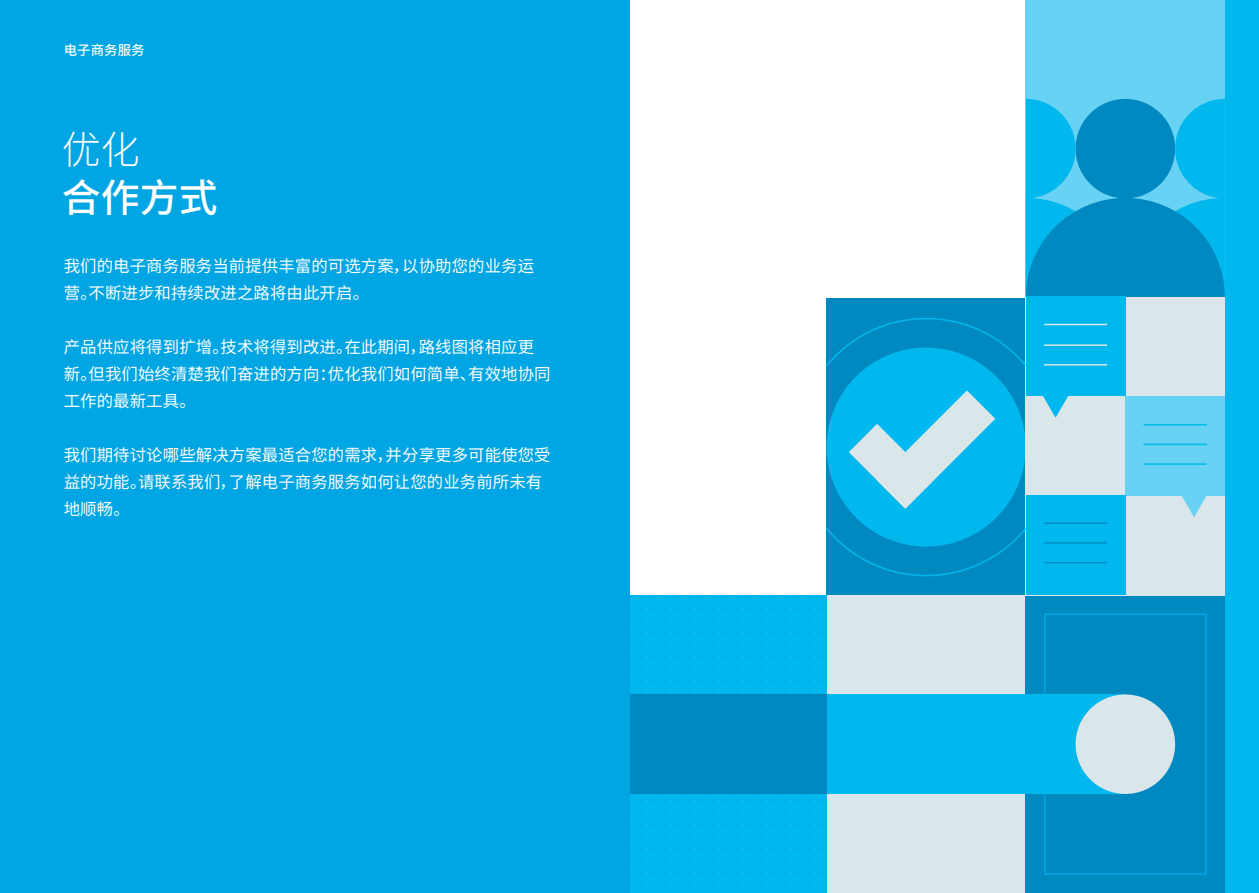
<style>
.page{position:relative;width:1259px;height:893px;background:#fff}
.page>*{position:absolute;margin:0;border:0;box-sizing:border-box;transform-origin:0 0}
.t1{font:500 39px "Noto Sans CJ Ksc";color:#fff}
.t2{font:300 39px "Noto Sans CJ Ksc";color:#fff}
.t3{font:16.5px/27px "Noto Sans CJ Ksc";color:#fff}
.t4{font:500 13.5px "Noto Sans CJ Ksc";color:#fff}
</style>
<div class="page">
<div style="left:1216px;top:0;width:43px;height:893px;background:#00b8ee"></div>
<div style="left:826px;top:298px;width:199px;height:298px;background:#0089c1"></div>
<div style="left:826px;top:348px;width:199px;height:199px;background:#00b8ee;border-radius:50%"></div>
<svg style="left:848px;top:390px;width:147px;height:119px"></svg>
<div style="left:826px;top:595px;width:199px;height:298px;background:#dae6e9"></div>
<div style="left:1025px;top:595px;width:200px;height:298px;background:#0089c1"></div>
<div style="left:1044px;top:613px;width:162px;height:262px;border:1px solid #00a6e6"></div>
<div style="left:629px;top:596px;width:197px;height:297px;background:#00b8ee"></div>
<div style="left:1025px;top:0;width:200px;height:297px;background:#67d2f3"></div>
<div style="left:826px;top:694px;width:299px;height:100px;background:#00b8ee"></div>
<div style="left:629px;top:694px;width:198px;height:100px;background:#0089c1"></div>
<div style="left:1075px;top:694px;width:100px;height:100px;background:#dae6e9;border-radius:50%"></div>
<svg style="left:1025px;top:99px;width:199px;height:198px;background:#0d9fd4"></svg>
<div style="left:1026px;top:297px;width:198px;height:298px;background:#dae6e9"></div>
<div style="left:1026px;top:296px;width:99px;height:100px;background:#00b8ee"></div>
<svg style="left:1043px;top:396px;width:25px;height:22px"></svg>
<svg style="left:1181px;top:495px;width:25px;height:22px"></svg>
<div style="left:1125px;top:396px;width:99px;height:99px;background:#67d2f3"></div>
<div style="left:1026px;top:495px;width:99px;height:100px;background:#00b8ee"></div>
<hr style="left:1044px;top:324px;width:63px;height:1px;background:#dae6e9">
<hr style="left:1044px;top:344px;width:63px;height:2px;background:#dae6e9">
<hr style="left:1044px;top:364px;width:63px;height:2px;background:#dae6e9">
<hr style="left:1044px;top:522px;width:63px;height:2px;background:#008dc4">
<hr style="left:1044px;top:542px;width:63px;height:2px;background:#008dc4">
<hr style="left:1044px;top:562px;width:63px;height:1px;background:#008dc4">
<hr style="left:1143px;top:424px;width:63px;height:1px;background:#00baf0">
<hr style="left:1143px;top:444px;width:63px;height:1px;background:#00baf0">
<hr style="left:1143px;top:463px;width:63px;height:2px;background:#00baf0">
<svg style="left:826px;top:317px;width:200px;height:51px"></svg>
<svg style="left:826px;top:526px;width:200px;height:51px"></svg>
<div style="left:0;top:0;width:629px;height:893px;background:#00a5e3"></div>
<p class="t4" style="left:64px;top:42px;width:82px">电子商务服务</p>
<h1 class="t2" style="left:62px;top:128px;width:79px">优化</h1>
<h1 class="t1" style="left:62px;top:176px;width:157px">合作方式</h1>
<p class="t3" style="left:64px;top:252px;width:472px">我们的电子商务服务当前提供丰富的可选方案，以协助您的业务运营。不断进步和持续改进之路将由此开启。</p>
<p class="t3" style="left:64px;top:333px;width:488px">产品供应将得到扩增。技术将得到改进。在此期间，路线图将相应更新。但我们始终清楚我们奋进的方向：优化我们如何简单、有效地协同工作的最新工具。</p>
<p class="t3" style="left:64px;top:441px;width:488px">我们期待讨论哪些解决方案最适合您的需求，并分享更多可能使您受益的功能。请联系我们，了解电子商务服务如何让您的业务前所未有地顺畅。</p>
</div>
